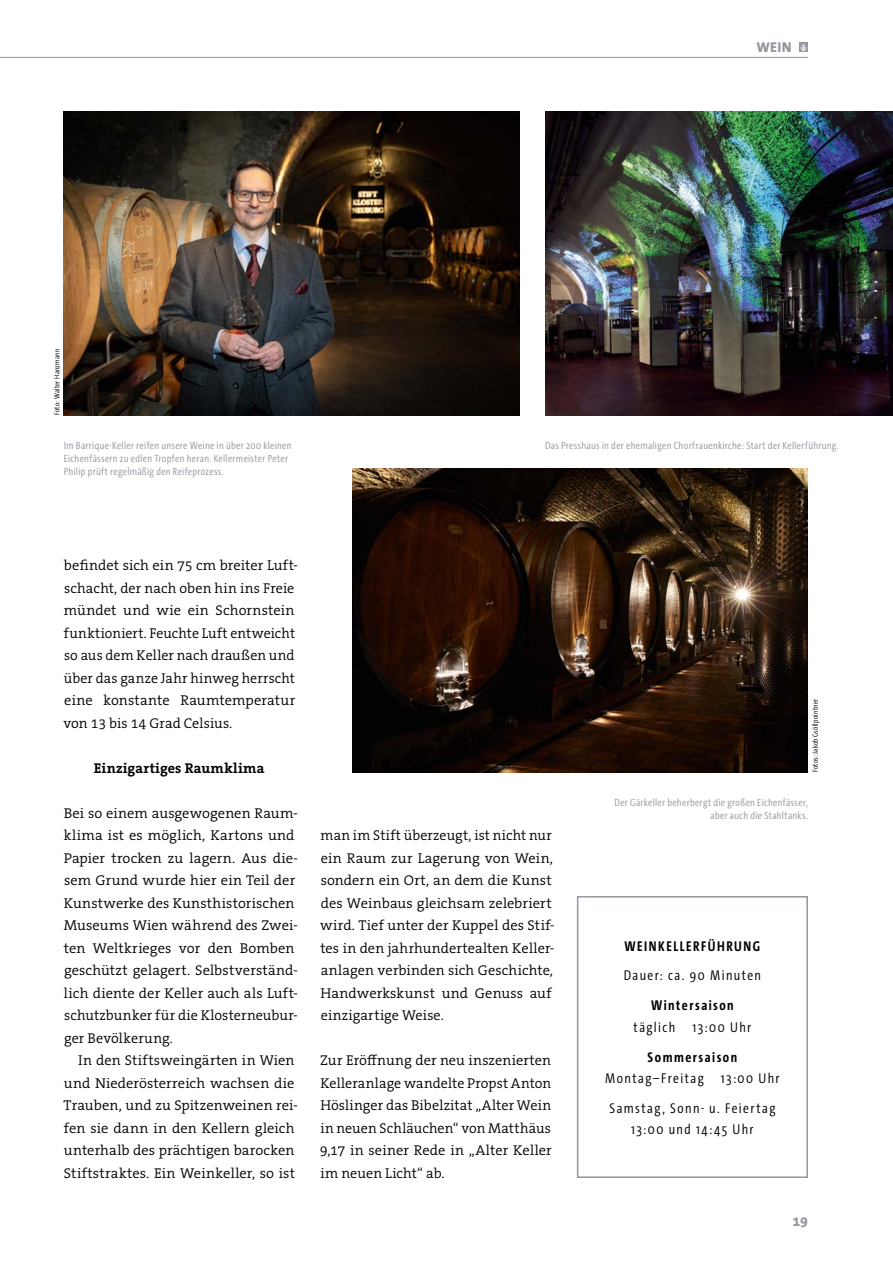
<style>
.page{position:relative;width:893px;height:1263px;background:#fff}
.page>*{position:absolute;margin:0;border:0;box-sizing:border-box;transform-origin:0 0}
.WIS_Fließtext{font:300 14.25px/22.5px "The Serif B W4";letter-spacing:.005em;color:#000}
.t1{font:300 14.25px/21.3px "The Sans Cd LF4";letter-spacing:.1em;color:#000;text-align:center}
.WIS_Fließtext-2{font:700 14.25px "The Serif B W7";letter-spacing:.015em;color:#000}
.t2{font:700 14.25px "The Sans Cd LF7";letter-spacing:.11em;color:#000}
.t3{font:800 14.25px "The Sans B W8";letter-spacing:.02em;color:#94989f}
.WIS_Bildunterschriften_Impressum{font:300 10.5px/13.2px "The Sans Cd LF4";letter-spacing:.025em;color:#94989f}
.WIS_Fließtext-3{font:300 7.5px "The Sans Cd LF4";letter-spacing:.03em;color:#000}
.s1{font-family:"The Sans Cd LF7";font-weight:700}
</style>
<div class="page">
<hr style="left:0;top:57px;width:808px;height:1px;background:#94989f">
<div style="left:799px;top:43px;width:9px;height:9px;background:#94989f"></div>
<svg style="left:800px;top:44px;width:7px;height:7px"></svg>
<div style="left:577px;top:896px;width:231px;height:282px;border:2px solid #94989f"></div>
<img style="left:64px;top:111px;width:455px;height:304px">
<img style="left:545px;top:111px;width:348px;height:304px">
<img style="left:352px;top:469px;width:456px;height:304px">
<p class="WIS_Fließtext-3" style="left:52px;top:415px;width:68px;rotate:-90deg">Foto: Walter Hanzmann</p>
<p class="t3" style="left:757px;top:38px;width:37px">WEIN</p>
<p class="WIS_Bildunterschriften_Impressum" style="left:64px;top:438px;width:229px">Im Barrique-Keller reifen unsere Weine in über 200 kleinen<br>Eichenfässern zu edlen Tropfen heran. Kellermeister Peter<br>Philip prüft regelmäßig den Reifeprozess.</p>
<p class="WIS_Bildunterschriften_Impressum" style="left:545px;top:438px;width:295px">Das Presshaus in der ehemaligen Chorfrauenkirche: Start der Kellerführung.</p>
<p class="WIS_Fließtext" style="left:63px;top:554px;width:236px">befindet sich ein 75 cm breiter Luft&shy;schacht, der nach oben hin ins Freie mündet und wie ein Schornstein funktioniert. Feuchte Luft entweicht so aus dem Keller nach draußen und über das ganze Jahr hinweg herrscht eine konstante Raumtemperatur von 13 bis 14 Grad Celsius.</p>
<p class="WIS_Fließtext-2" style="left:94px;top:759px;width:172px">Einzigartiges Raumklima</p>
<p class="WIS_Fließtext" style="left:64px;top:802px;width:236px">Bei so einem ausgewogenen Raum&shy;klima ist es möglich, Kartons und<br>Papier trocken zu lagern. Aus die&shy;sem Grund wurde hier ein Teil der<br>Kunstwerke des Kunsthistorischen<br>Museums Wien während des Zwei&shy;ten Weltkrieges vor den Bomben geschützt gelagert. Selbstverständ&shy;lich diente der Keller auch als Luft&shy;schutzbunker für die Klosterneubur&shy;ger Bevölkerung.</p>
<p class="WIS_Fließtext" style="left:63px;top:1049px;width:236px;text-indent:15px">In den Stiftsweingärten in Wien und Niederösterreich wachsen die Trauben, und zu Spitzenweinen rei&shy;fen sie dann in den Kellern gleich unterhalb des prächtigen barocken Stiftstraktes. Ein Weinkeller, so ist</p>
<p class="WIS_Fließtext" style="left:320px;top:824px;width:236px">man im Stift überzeugt, ist nicht nur ein Raum zur Lagerung von Wein, sondern ein Ort, an dem die Kunst des Weinbaus gleichsam zelebriert wird. Tief unter der Kuppel des Stif&shy;tes in den jahrhundertealten Keller&shy;anlagen verbinden sich Geschichte, Handwerkskunst und Genuss auf einzigartige Weise.</p>
<p class="WIS_Fließtext" style="left:320px;top:1049px;width:233px;text-align:justify">Zur Eröffnung der neu inszenierten Kelleranlage wandelte Propst Anton Höslinger das Bibelzitat „Alter Wein in neuen Schläuchen“ von Matthäus 9,17 in seiner Rede in „Alter Keller im neuen Licht“ ab.</p>
<p class="WIS_Fließtext-3" style="left:810px;top:772px;width:75px;rotate:-90deg">Fotos: Jakob Gsöllpointner</p>
<p class="WIS_Bildunterschriften_Impressum" style="left:614px;top:796px;width:195px;text-align:right">Der Gärkeller beherbergt die großen Eichenfässer, aber auch die Stahltanks.</p>
<p class="t2" style="left:624px;top:936px;width:137px">WEINKELLERFÜHRUNG</p>
<p class="t1" style="left:624px;top:964px;width:139px">Dauer: ca. 90 Minuten</p>
<p class="t1" style="left:634px;top:994px;width:119px"><span class="s1">Wintersaison </span>täglich 13:00 Uhr</p>
<p class="t1" style="left:605px;top:1045px;width:176px"><span class="s1">Sommersaison<br></span>Montag–Freitag 13:00 Uhr</p>
<p class="t1" style="left:609px;top:1097px;width:167px">Samstag, Sonn- u. Feiertag<br>13:00 und 14:45 Uhr</p>
<p class="t3" style="left:792px;top:1212px;width:17px">19</p>
</div>
